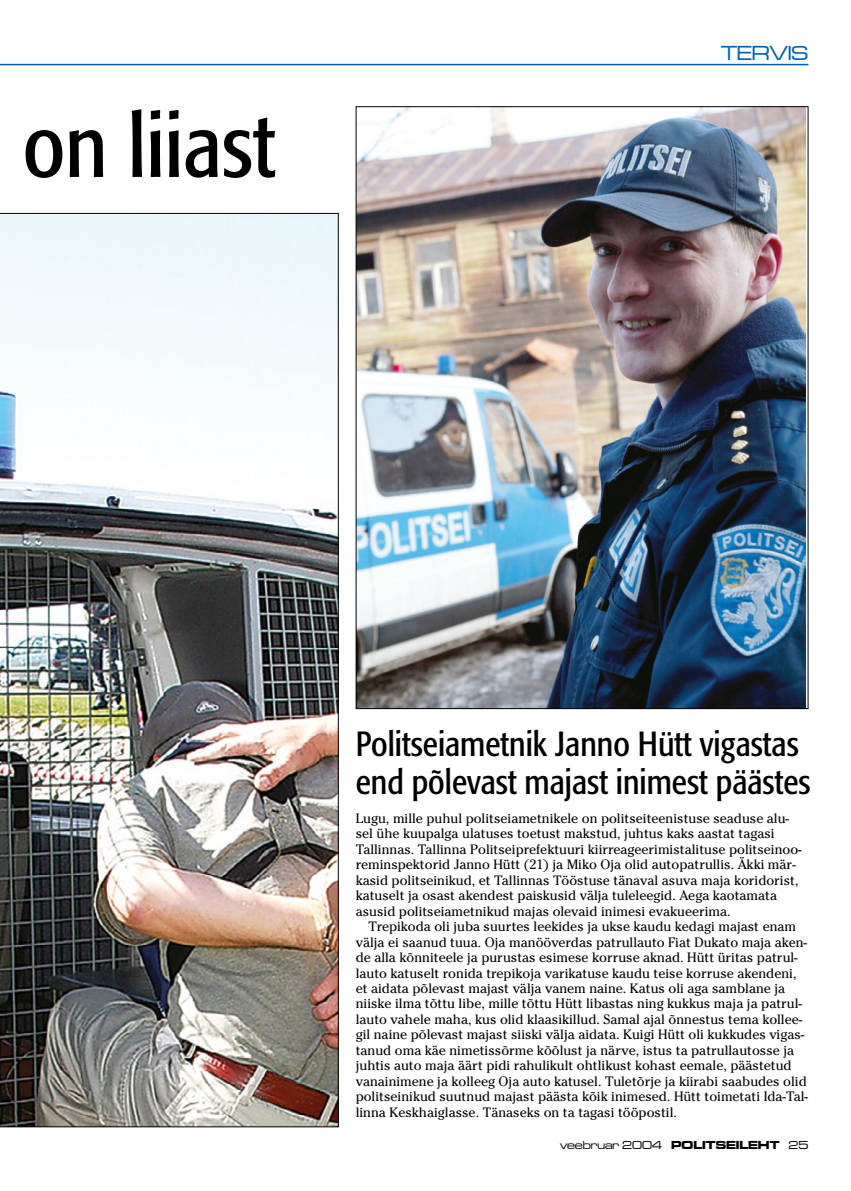
<style>
.page{position:relative;width:851px;height:1191px;background:#fff}
.page>*{position:absolute;margin:0;border:0;box-sizing:border-box;transform-origin:0 0}
.t1{font:condensed 88.5px "Formata";color:#000}
.t2{font:condensed 34.5px/37.5px "Formata";color:#000}
.t3{font:21px "Microgramma D Medi Exte";color:#0062ae}
.t4{font:13.5px/15.5px "Cheltenham";color:#000}
.t5{font:12px "Microgramma D Medi Exte";color:#000}
.s1{font-family:"Microgramma D Bold Exte"}
</style>
<div class="page">
<hr style="left:0;top:64px;width:808px;height:1px;background:#0062ae">
<img style="left:0;top:213px;width:338px;height:914px">
<img style="left:357px;top:108px;width:448px;height:599px">
<h1 class="t1" style="left:23px;top:94px;width:254px">on liiast</h1>
<h3 class="t3" style="left:721px;top:39px;width:89px">TERVIS</h3>
<h2 class="t2" style="left:355px;top:725px;width:456px">Politseiametnik Janno Hütt vigastas end põlevast majast inimest päästes</h2>
<p class="t4" style="left:355px;top:810px;width:447px">Lugu, mille puhul politseiametnikele on politseiteenistuse seaduse alu&shy;sel ühe kuupalga ulatuses toetust makstud, juhtus kaks aastat tagasi Tallinnas. Tallinna Politseiprefektuuri kiirreageerimistalituse politseinoo&shy;reminspektorid Janno Hütt (21) ja Miko Oja olid autopatrullis. Äkki mär&shy;kasid politseinikud, et Tallinnas Tööstuse tänaval asuva maja koridorist, katuselt ja osast akendest paiskusid välja tuleleegid. Aega kaotamata asusid politseiametnikud majas olevaid inimesi evakueerima.</p>
<p class="t4" style="left:355px;top:919px;width:454px;text-indent:13px">Trepikoda oli juba suurtes leekides ja ukse kaudu kedagi majast enam välja ei saanud tuua. Oja manööverdas patrullauto Fiat Dukato maja aken&shy;de alla kõnniteele ja purustas esimese korruse aknad. Hütt üritas patrul&shy;lauto katuselt ronida trepikoja varikatuse kaudu teise korruse akendeni, et aidata põlevast majast välja vanem naine. Katus oli aga samblane ja niiske ilma tõttu libe, mille tõttu Hütt libastas ning kukkus maja ja patrul&shy;lauto vahele maha, kus olid klaasikillud. Samal ajal õnnestus tema kollee&shy;gil naine põlevast majast siiski välja aidata. Kuigi Hütt oli kukkudes vigas&shy;tanud oma käe nimetissõrme kõõlust ja närve, istus ta patrullautosse ja juhtis auto maja äärt pidi rahulikult ohtlikust kohast eemale, päästetud vanainimene ja kolleeg Oja auto katusel. Tuletõrje ja kiirabi saabudes olid politseinikud suutnud majast päästa kõik inimesed. Hütt toimetati Ida-Tal&shy;linna Keskhaiglasse. Tänaseks on ta tagasi tööpostil.</p>
<p class="t5" style="left:560px;top:1137px;width:250px">veebruar 2004 <span class="s1">POLITSEILEHT</span> 25</p>
</div>
